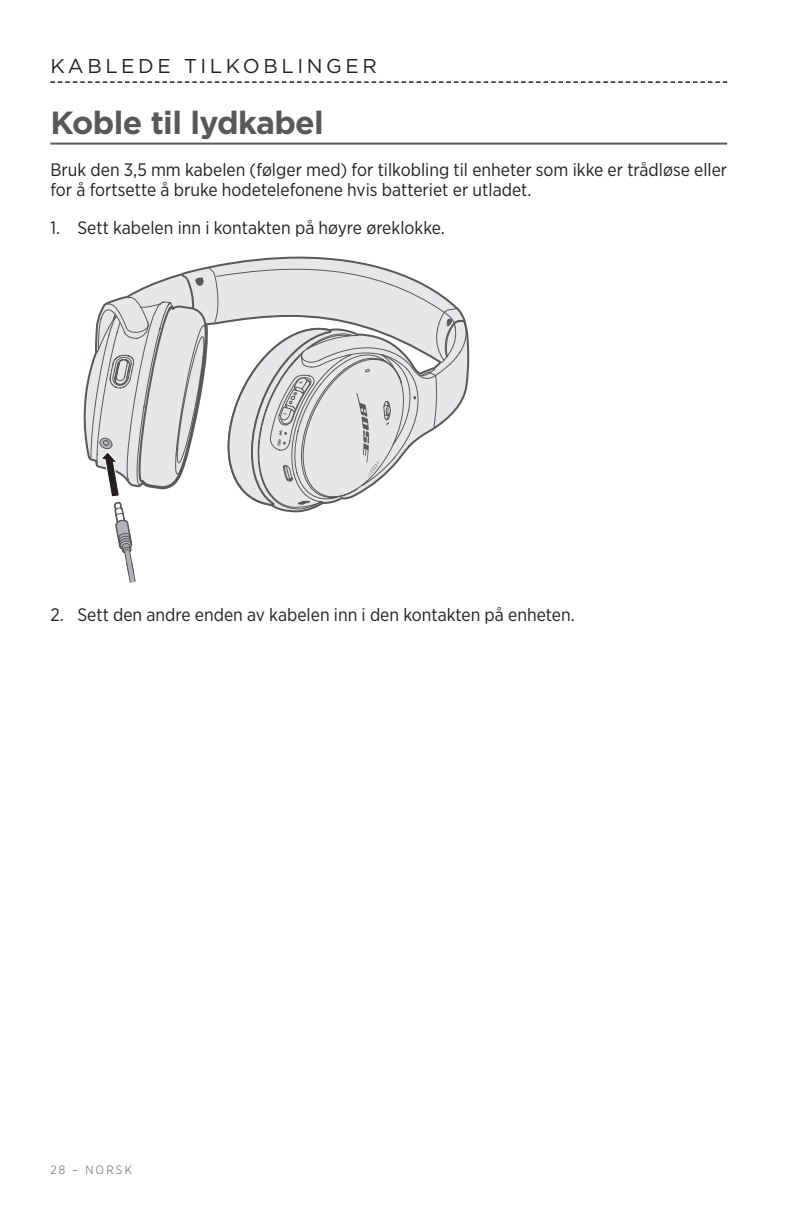
<style>
.page{position:relative;width:792px;height:1224px;background:#fff}
.page>*{position:absolute;margin:0;border:0;box-sizing:border-box;transform-origin:0 0}
.Text_Head_1{font:700 32px "Gotham";letter-spacing:-.02em;color:#57585a}
.Section_Head_toc_lef{font:20px "Gotham";letter-spacing:.18em;color:#231f20}
.Text{font:18px/20px "Gotham Narrow";color:#231f20}
.t1{font:300 12px "Gotham Narrow";letter-spacing:.18em;color:#57585a}
</style>
<div class="page">
<hr style="left:50px;top:143px;width:677px;height:2px;background:#57585a">
<svg style="left:84px;top:257px;width:385px;height:203px"></svg>
<svg style="left:96px;top:263px;width:371px;height:12px"></svg>
<svg style="left:90px;top:275px;width:378px;height:194px"></svg>
<svg style="left:99px;top:304px;width:292px;height:279px"></svg>
<svg style="left:50px;top:81px;width:677px;height:2px"></svg>
<p class="Section_Head_toc_lef" style="left:50px;top:54px;width:328px">KABLEDE TILKOBLINGER</p>
<p class="Text_Head_1" style="left:50px;top:101px;width:275px">Koble til lydkabel</p>
<p class="Text" style="left:50px;top:160px;width:678px">Bruk den 3,5 mm kabelen (følger med) for tilkobling til enheter som ikke er trådløse eller for å fortsette å bruke hodetelefonene hvis batteriet er utladet.</p>
<p class="Text" style="left:50px;top:218px;width:396px">1. Sett kabelen inn i kontakten på høyre øreklokke.</p>
<p class="Text" style="left:50px;top:604px;width:526px">2. Sett den andre enden av kabelen inn i den kontakten på enheten.</p>
<p class="t1" style="left:50px;top:1162px;width:83px">28 – NORSK</p>
</div>
